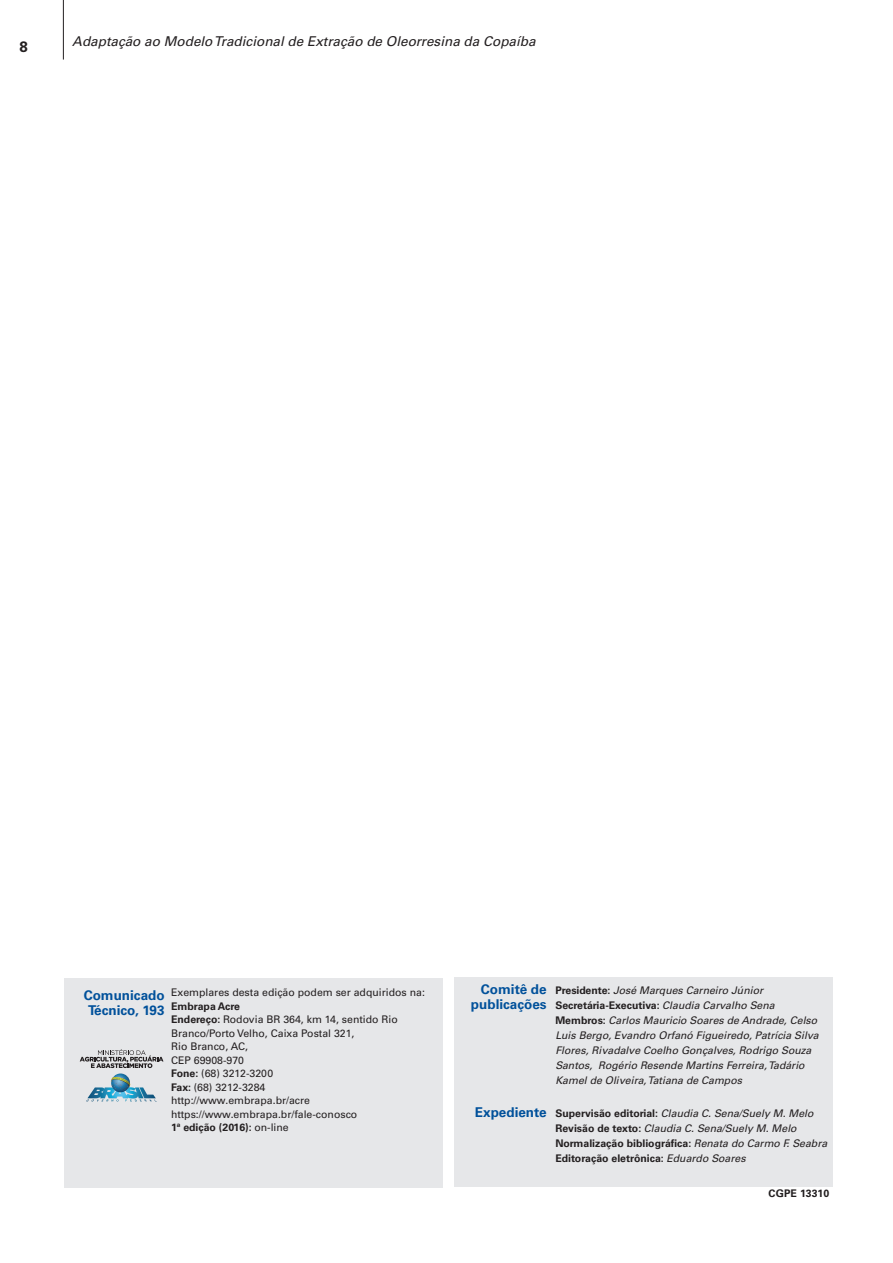
<style>
.page{position:relative;width:893px;height:1263px;background:#fff}
.page>*{position:absolute;margin:0;border:0;box-sizing:border-box;transform-origin:0 0}
.t1{font:700 15px "Univers LT Std";color:#231f20}
.t2{font:italic 13.5px "Univers LT Std";color:#231f20}
.t3{font:700 13.5px/15px "Univers LT Std";color:#01519b;text-align:right}
.t4{font:italic 10.5px/15px "Univers LT Std";color:#231f20}
.t5{font:10.5px/13.5px "Univers LT Std";color:#231f20}
.t6{font:700 10.5px "Univers LT Std";letter-spacing:.015em;color:#231f20}
.s1{font-weight:700}
.s2{font-weight:700;font-style:normal}
</style>
<div class="page">
<hr style="left:63px;top:0;width:1px;height:60px;background:#231f20">
<div style="left:64px;top:978px;width:378px;height:209px;background:#e6e7e9"></div>
<div style="left:454px;top:977px;width:378px;height:210px;background:#e6e7e9"></div>
<svg style="left:80px;top:1049px;width:83px;height:19px"></svg>
<svg style="left:111px;top:1073px;width:19px;height:19px"></svg>
<svg style="left:86px;top:1077px;width:70px;height:24px"></svg>
<h1 class="t1" style="left:19px;top:38px;width:10px">8</h1>
<p class="t2" style="left:72px;top:33px;width:465px">Adaptação ao Modelo Tradicional de Extração de Oleorresina da Copaíba</p>
<p class="t5" style="left:171px;top:986px;width:255px">Exemplares desta edição podem ser adquiridos na:</p>
<p class="t5" style="left:171px;top:999px;width:228px"><span class="s1">Embrapa Acre<br>Endereço:</span> Rodovia BR 364, km 14, sentido Rio<br>Branco/Porto Velho, Caixa Postal 321,<br>Rio Branco, AC,<br>CEP 69908-970<br><span class="s1">Fone:</span> (68) 3212-3200<br><span class="s1">Fax:</span> (68) 3212-3284 http://www.embrapa.br/acre https://www.embrapa.br/fale-conosco<br><span class="s1">1ª edição (2016):</span> on-line</p>
<p class="t3" style="left:84px;top:987px;width:82px;text-align:center">Comunicado<br>Técnico, 193</p>
<p class="t3" style="left:471px;top:982px;width:77px">Comitê de publicações</p>
<p class="t3" style="left:475px;top:1105px;width:73px">Expediente</p>
<p class="t4" style="left:555px;top:982px;width:265px"><span class="s2">Presidente:</span> José Marques Carneiro Júnior <span class="s2">Secretária-Executiva:</span> Claudia Carvalho Sena <span class="s2">Membros:</span> Carlos Mauricio Soares de Andrade, Celso Luis Bergo, Evandro Orfanó Figueiredo, Patrícia Silva Flores, Rivadalve Coelho Gonçalves, Rodrigo Souza Santos, Rogério Resende Martins Ferreira, Tadário Kamel de Oliveira, Tatiana de Campos</p>
<p class="t4" style="left:555px;top:1105px;width:273px"><span class="s2">Supervisão editorial:</span> Claudia C. Sena/Suely M. Melo <span class="s2">Revisão de texto:</span> Claudia C. Sena/Suely M. Melo <span class="s2">Normalização bibliográfica:</span> Renata do Carmo F. Seabra <span class="s2">Editoração eletrônica:</span> Eduardo Soares</p>
<p class="t6" style="left:768px;top:1187px;width:62px">CGPE 13310</p>
</div>
